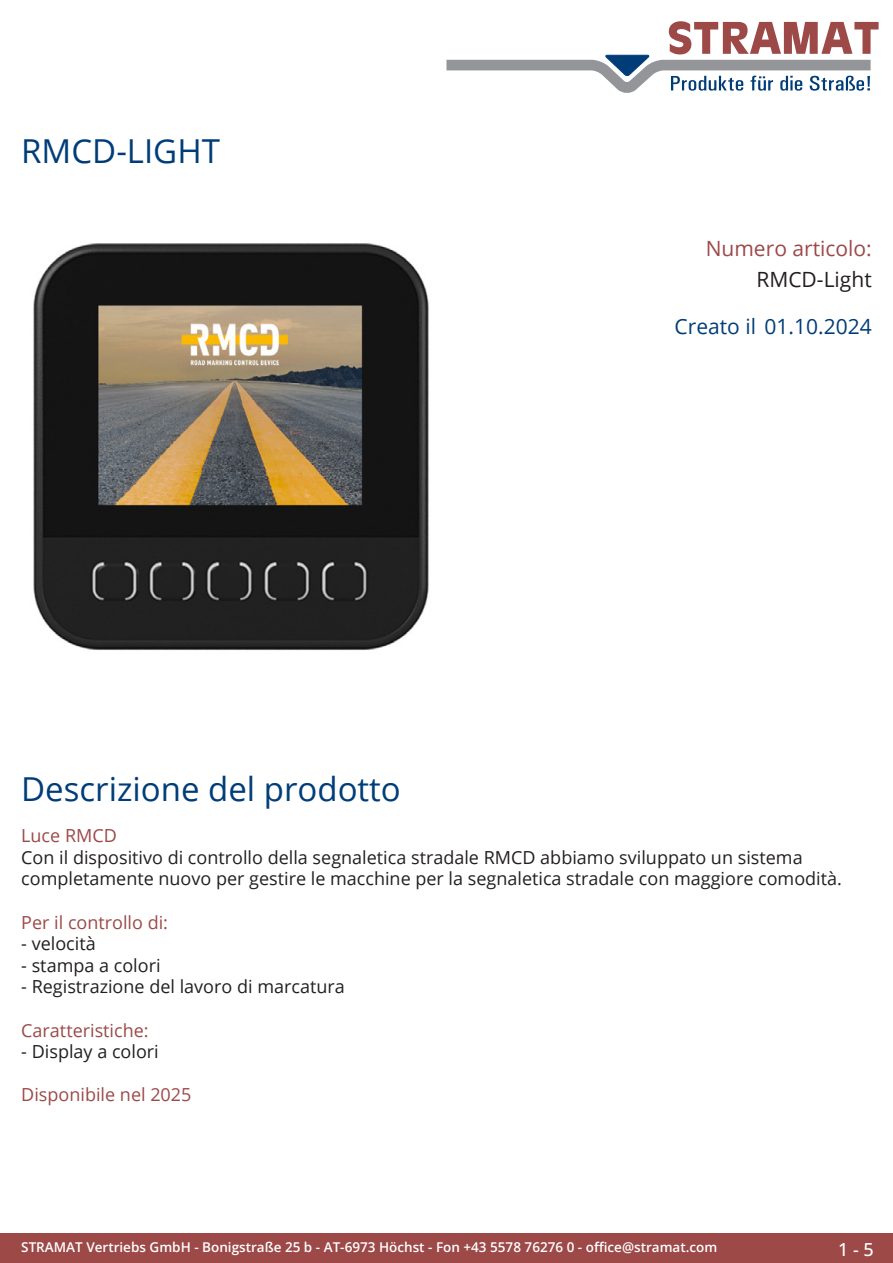
<style>
.page{position:relative;width:893px;height:1263px;background:#fff}
.page>*{position:absolute;margin:0;border:0;box-sizing:border-box;transform-origin:0 0}
.Produkttitel{font:33px "Open Sans";color:#003d78}
.Erstellungsdatum{font:21px "Open Sans";color:#003d78}
.TechDaten_Überschrif{font:21px "Open Sans";color:#9c4948}
.TechDaten_Inhalt{font:21px "Open Sans";color:#231f20}
.Beschreibung_Text{font:18px/21.6px "Open Sans";color:#231f20}
.Beschreibung_Text-2{font:18px "Open Sans";color:#9c4948}
.t1{font:500 18px "Open Sans";color:#fff}
.t2{font:600 13.5px "Open Sans";color:#fff}
.s1{color:#9c4948}
</style>
<div class="page">
<div style="left:0;top:1233px;width:893px;height:30px;background:#9c4948"></div>
<svg style="left:446px;top:21px;width:433px;height:72px"></svg>
<img style="left:33px;top:243px;width:396px;height:408px">
<p class="Produkttitel" style="left:21px;top:128px;width:200px">RMCD-LIGHT</p>
<p class="TechDaten_Überschrif" style="left:706px;top:234px;width:167px">Numero articolo:</p>
<p class="TechDaten_Inhalt" style="left:756px;top:265px;width:117px">RMCD-Light</p>
<p class="Erstellungsdatum" style="left:674px;top:312px;width:199px">Creato il 01.10.2024</p>
<p class="Produkttitel" style="left:21px;top:766px;width:381px">Descrizione del prodotto</p>
<p class="Beschreibung_Text" style="left:21px;top:824px;width:822px"><span class="s1">Luce RMCD<br></span>Con il dispositivo di controllo della segnaletica stradale RMCD abbiamo sviluppato un sistema completamente nuovo per gestire le macchine per la segnaletica stradale con maggiore comodità.</p>
<p class="Beschreibung_Text-2" style="left:21px;top:910px;width:148px">Per il controllo di:</p>
<p class="Beschreibung_Text" style="left:21px;top:932px;width:76px">- velocità</p>
<p class="Beschreibung_Text" style="left:21px;top:954px;width:141px">- stampa a colori</p>
<p class="Beschreibung_Text" style="left:21px;top:975px;width:325px">- Registrazione del lavoro di marcatura</p>
<p class="Beschreibung_Text-2" style="left:21px;top:1018px;width:129px">Caratteristiche:</p>
<p class="Beschreibung_Text" style="left:21px;top:1040px;width:139px">- Display a colori</p>
<p class="Beschreibung_Text-2" style="left:21px;top:1082px;width:172px">Disponibile nel 2025</p>
<p class="t2" style="left:21px;top:1238px;width:698px">STRAMAT Vertriebs GmbH - Bonigstraße 25 b - AT-6973 Höchst - Fon +43 5578 76276 0 - office@stramat.com</p>
<p class="t1" style="left:838px;top:1237px;width:37px">1 - 5</p>
</div>
